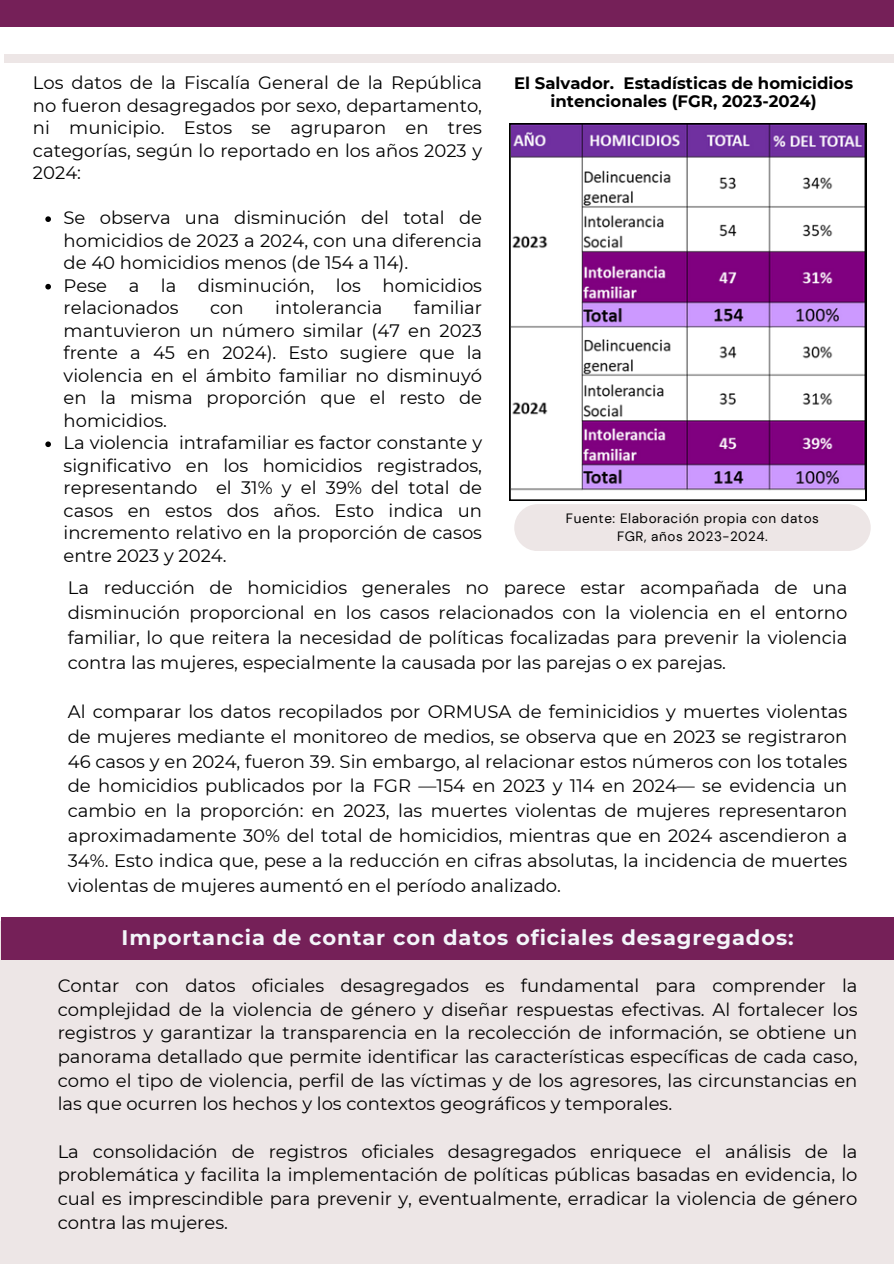
<style>
.page{position:relative;width:894px;height:1264px;background:#fff}
.page>*{position:absolute;margin:0;border:0;box-sizing:border-box;transform-origin:0 0}
.t1{font:700 21px "Montserrat";letter-spacing:.04em;color:#f3f5f9}
.t2{font:18px/22.5px "Montserrat";color:#000;text-align:justify}
.t3{font:700 16.5px/18px "Montserrat";color:#000;text-align:center}
.t4{font:13.5px/18px "DM Sans";letter-spacing:.04em;color:#000;text-align:center}
</style>
<div class="page">
<div style="left:0;top:921px;width:893px;height:342px;background:#ede6e6"></div>
<div style="left:1px;top:916px;width:892px;height:43px;background:#752058"></div>
<div style="left:4px;top:55px;width:889px;height:8px;background:#ede6e6"></div>
<div style="left:0;top:0;width:893px;height:27px;background:#752058"></div>
<svg style="left:509px;top:123px;width:356px;height:377px"></svg>
<svg style="left:45px;top:216px;width:6px;height:6px"></svg>
<svg style="left:45px;top:284px;width:6px;height:5px"></svg>
<svg style="left:45px;top:441px;width:6px;height:6px"></svg>
<div style="left:514px;top:504px;width:356px;height:47px;background:#ede6e6;border-radius:23px"></div>
<p class="t2" style="left:33px;top:71px;width:450px">Los datos de la Fiscalía General de la República no fueron desagregados por sexo, departamento, ni municipio. Estos se agruparon en tres categorías, según lo reportado en los años 2023 y 2024:</p>
<p class="t2" style="left:64px;top:206px;width:420px">Se observa una disminución del total de homicidios de 2023 a 2024, con una diferencia de 40 homicidios menos (de 154 a 114).</p>
<p class="t2" style="left:64px;top:274px;width:420px">Pese a la disminución, los homicidios relacionados</p>
<h3 class="t3" style="left:514px;top:74px;width:340px">El Salvador. Estadísticas de homicidios intencionales (FGR, 2023-2024)</h3>
<p class="t2" style="left:64px;top:296px;width:420px;text-indent:350px">familiar mantuvieron un número similar (47 en 2023 frente a 45 en 2024). Esto sugiere que la violencia en el ámbito familiar no disminuyó en la misma proporción que el resto de homicidios.</p>
<h2 class="t2" style="left:64px;top:431px;width:420px">La violencia intrafamiliar es factor constante y significativo en los homicidios registrados, representando el 31% y el 39% del total de casos en estos dos años. Esto indica un incremento relativo en la proporción de casos entre 2023 y 2024.</h2>
<p class="t2" style="left:210px;top:296px;width:35px">con</p>
<p class="t2" style="left:275px;top:296px;width:108px">intolerancia</p>
<h3 class="t4" style="left:565px;top:509px;width:254px">Fuente: Elaboración propia con datos<br>FGR, años 2023-2024.</h3>
<h1 class="t2" style="left:68px;top:575px;width:781px;line-height:24.8px">La reducción de homicidios generales no parece estar acompañada de una disminución proporcional en los casos relacionados con la violencia en el entorno familiar, lo que reitera la necesidad de políticas focalizadas para prevenir la violencia contra las mujeres, especialmente la causada por las parejas o ex parejas.</h1>
<h3 class="t2" style="left:68px;top:699px;width:781px;line-height:24.8px">Al comparar los datos recopilados por ORMUSA de feminicidios y muertes violentas de mujeres mediante el monitoreo de medios, se observa que en 2023 se registraron 46 casos y en 2024, fueron 39. Sin embargo, al relacionar estos números con los totales de homicidios publicados por la FGR —154 en 2023 y 114 en 2024— se evidencia un cambio en la proporción: en 2023, las muertes violentas de mujeres representaron aproximadamente 30% del total de homicidios, mientras que en 2024 ascendieron a 34%. Esto indica que, pese a la reducción en cifras absolutas, la incidencia de muertes violentas de mujeres aumentó en el período analizado.</h3>
<h3 class="t1" style="left:122px;top:924px;width:673px">Importancia de contar con datos oficiales desagregados:</h3>
<p class="t2" style="left:58px;top:973px;width:801px;line-height:23.7px">Contar con datos oficiales desagregados es fundamental para comprender la complejidad de la violencia de género y diseñar respuestas efectivas. Al fortalecer los registros y garantizar la transparencia en la recolección de información, se obtiene un panorama detallado que permite identificar las características específicas de cada caso, como el tipo de violencia, perfil de las víctimas y de los agresores, las circunstancias en las que ocurren los hechos y los contextos geográficos y temporales.</p>
<p class="t2" style="left:58px;top:1139px;width:801px;line-height:23.7px">La consolidación de registros oficiales desagregados enriquece el análisis de la problemática y facilita la implementación de políticas públicas basadas en evidencia, lo cual es imprescindible para prevenir y, eventualmente, erradicar la violencia de género contra las mujeres.</p>
</div>
